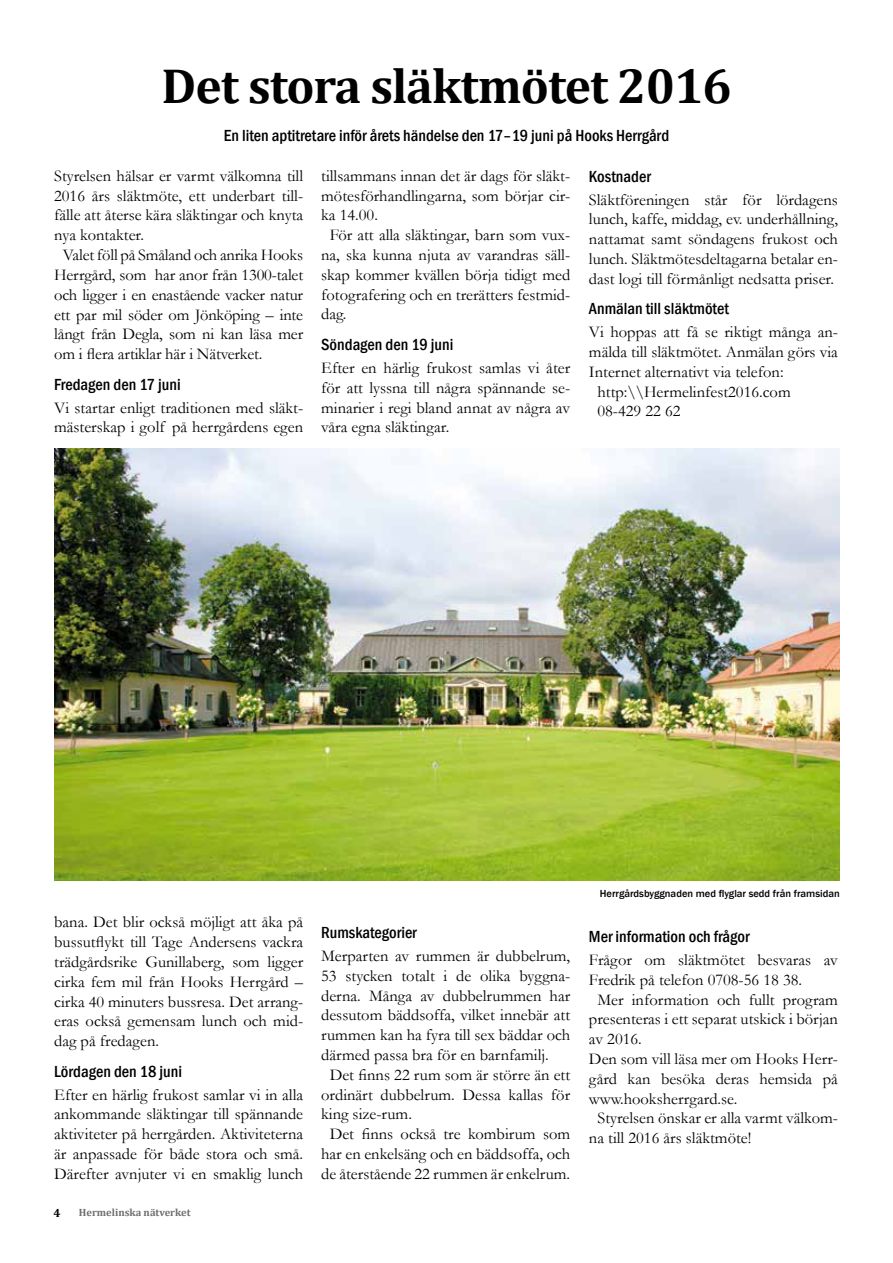
<style>
.page{position:relative;width:893px;height:1263px;background:#fff}
.page>*{position:absolute;margin:0;border:0;box-sizing:border-box;transform-origin:0 0}
.t1{font:700 49.5px "Cambria";letter-spacing:-.02em;color:#000}
.t2{font:16.5px/19.8px "Garamond";color:#000;text-align:justify}
.t3{font:500 condensed 16.5px "Franklin Gothic";color:#000}
.t4{font:700 12px "Cambria";color:#000}
.t5{font:500 10.5px "Franklin Gothic";color:#000}
.t6{font:700 10.5px "Cambria";color:#6d6e70}
</style>
<div class="page">
<img style="left:54px;top:448px;width:786px;height:432px">
<h1 class="t1" style="left:161px;top:51px;width:572px">Det stora släktmötet 2016</h1>
<p class="t3" style="left:224px;top:124px;width:447px">En liten aptitretare inför årets händelse den 17–19 juni på Hooks Herrgård</p>
<p class="t2" style="left:54px;top:165px;width:250px">Styrelsen hälsar er varmt välkomna till</p>
<p class="t2" style="left:54px;top:185px;width:251px">2016 års släktmöte, ett underbart till-</p>
<p class="t2" style="left:54px;top:205px;width:251px">fälle att återse kära släktingar och knyta</p>
<p class="t2" style="left:54px;top:225px;width:91px">nya kontakter.</p>
<p class="t2" style="left:63px;top:245px;width:242px">Valet föll på Småland och anrika Hooks</p>
<p class="t2" style="left:54px;top:264px;width:250px">Herrgård, som har anor från 1300-talet</p>
<p class="t2" style="left:54px;top:284px;width:250px">och ligger i en enastående vacker natur</p>
<p class="t2" style="left:54px;top:304px;width:250px">ett par mil söder om Jönköping – inte</p>
<p class="t2" style="left:54px;top:324px;width:250px">långt från Degla, som ni kan läsa mer</p>
<p class="t2" style="left:54px;top:344px;width:210px">om i flera artiklar här i Nätverket.</p>
<p class="t3" style="left:54px;top:373px;width:128px">Fredagen den 17 juni</p>
<p class="t2" style="left:54px;top:397px;width:251px">Vi startar enligt traditionen med släkt&shy;mästerskap i golf på herrgårdens egen</p>
<p class="t2" style="left:321px;top:165px;width:251px">tillsammans innan det är dags för släkt-</p>
<p class="t2" style="left:321px;top:185px;width:251px">mötesförhandlingarna, som börjar cir-</p>
<p class="t2" style="left:321px;top:205px;width:58px">ka 14.00.</p>
<p class="t2" style="left:330px;top:225px;width:242px">För att alla släktingar, barn som vux-</p>
<p class="t2" style="left:321px;top:245px;width:251px">na, ska kunna njuta av varandras säll-</p>
<p class="t2" style="left:321px;top:264px;width:251px">skap kommer kvällen börja tidigt med</p>
<p class="t2" style="left:321px;top:284px;width:251px">fotografering och en trerätters festmid-</p>
<p class="t2" style="left:321px;top:304px;width:27px">dag.</p>
<p class="t3" style="left:321px;top:334px;width:134px">Söndagen den 19 juni</p>
<p class="t2" style="left:321px;top:357px;width:251px">Efter en härlig frukost samlas vi åter för att lyssna till några spännande se&shy;minarier i regi bland annat av några av våra egna släktingar.</p>
<p class="t3" style="left:589px;top:165px;width:63px">Kostnader</p>
<p class="t2" style="left:589px;top:189px;width:251px">Släktföreningen står för lördagens lunch, kaffe, middag, ev. underhållning, nattamat samt söndagens frukost och lunch. Släktmötesdeltagarna betalar en&shy;dast logi till förmånligt nedsatta priser.</p>
<p class="t3" style="left:589px;top:298px;width:142px">Anmälan till släktmötet</p>
<p class="t2" style="left:589px;top:322px;width:251px">Vi hoppas att få se riktigt många an-</p>
<p class="t2" style="left:589px;top:341px;width:250px">mälda till släktmötet. Anmälan görs via</p>
<p class="t2" style="left:589px;top:361px;width:196px">Internet alternativt via telefon:</p>
<p class="t2" style="left:597px;top:381px;width:195px">http:\\Hermelinfest2016.com</p>
<p class="t2" style="left:597px;top:401px;width:85px">08-429 22 62</p>
<p class="t2" style="left:54px;top:912px;width:251px">bana. Det blir också möjligt att åka på bussutflykt till Tage Andersens vackra trädgårdsrike Gunillaberg, som ligger cirka fem mil från Hooks Herrgård – cirka 40 minuters bussresa. Det arrang&shy;eras också gemensam lunch och mid&shy;dag på fredagen.</p>
<p class="t3" style="left:54px;top:1060px;width:129px">Lördagen den 18 juni</p>
<p class="t2" style="left:54px;top:1084px;width:250px">Efter en härlig frukost samlar vi in alla ankommande släktingar till spännande aktiviteter på herrgården. Aktiviteterna är anpassade för både stora och små.<br>Därefter avnjuter vi en smaklig lunch</p>
<p class="t4" style="left:54px;top:1204px;width:9px">4</p>
<p class="t6" style="left:79px;top:1205px;width:113px">Hermelinska nätverket</p>
<p class="t3" style="left:321px;top:922px;width:97px">Rumskategorier</p>
<p class="t2" style="left:321px;top:945px;width:251px">Merparten av rummen är dubbelrum,</p>
<p class="t2" style="left:321px;top:965px;width:251px">53 stycken totalt i de olika byggna-</p>
<p class="t2" style="left:321px;top:985px;width:250px">derna. Många av dubbelrummen har</p>
<p class="t2" style="left:321px;top:1005px;width:251px">dessutom bäddsoffa, vilket innebär att</p>
<p class="t2" style="left:321px;top:1025px;width:250px">rummen kan ha fyra till sex bäddar och</p>
<p class="t2" style="left:321px;top:1044px;width:229px">därmed passa bra för en barnfamilj.</p>
<p class="t2" style="left:330px;top:1064px;width:242px">Det finns 22 rum som är större än ett</p>
<p class="t2" style="left:321px;top:1084px;width:250px">ordinärt dubbelrum. Dessa kallas för</p>
<p class="t2" style="left:321px;top:1104px;width:92px">king size-rum.</p>
<p class="t2" style="left:330px;top:1124px;width:242px">Det finns också tre kombirum som</p>
<p class="t2" style="left:321px;top:1143px;width:250px">har en enkelsäng och en bäddsoffa, och</p>
<p class="t2" style="left:321px;top:1163px;width:251px">de återstående 22 rummen är enkelrum.</p>
<p class="t5" style="left:600px;top:887px;width:241px">Herrgårdsbyggnaden med flyglar sedd från framsidan</p>
<p class="t3" style="left:589px;top:925px;width:162px">Mer information och frågor</p>
<p class="t2" style="left:589px;top:949px;width:251px">Frågor om släktmötet besvaras av</p>
<p class="t2" style="left:589px;top:969px;width:215px">Fredrik på telefon 0708-56 18 38.</p>
<p class="t2" style="left:597px;top:989px;width:242px">Mer information och fullt program</p>
<p class="t2" style="left:589px;top:1009px;width:251px">presenteras i ett separat utskick i början</p>
<p class="t2" style="left:589px;top:1028px;width:54px">av 2016.</p>
<p class="t2" style="left:589px;top:1048px;width:251px">Den som vill läsa mer om Hooks Herr-</p>
<p class="t2" style="left:589px;top:1068px;width:250px">gård kan besöka deras hemsida på</p>
<p class="t2" style="left:589px;top:1088px;width:150px">www.hooksherrgard.se.</p>
<p class="t2" style="left:597px;top:1108px;width:242px">Styrelsen önskar er alla varmt välkom-</p>
<p class="t2" style="left:589px;top:1127px;width:164px">na till 2016 års släktmöte!</p>
</div>
